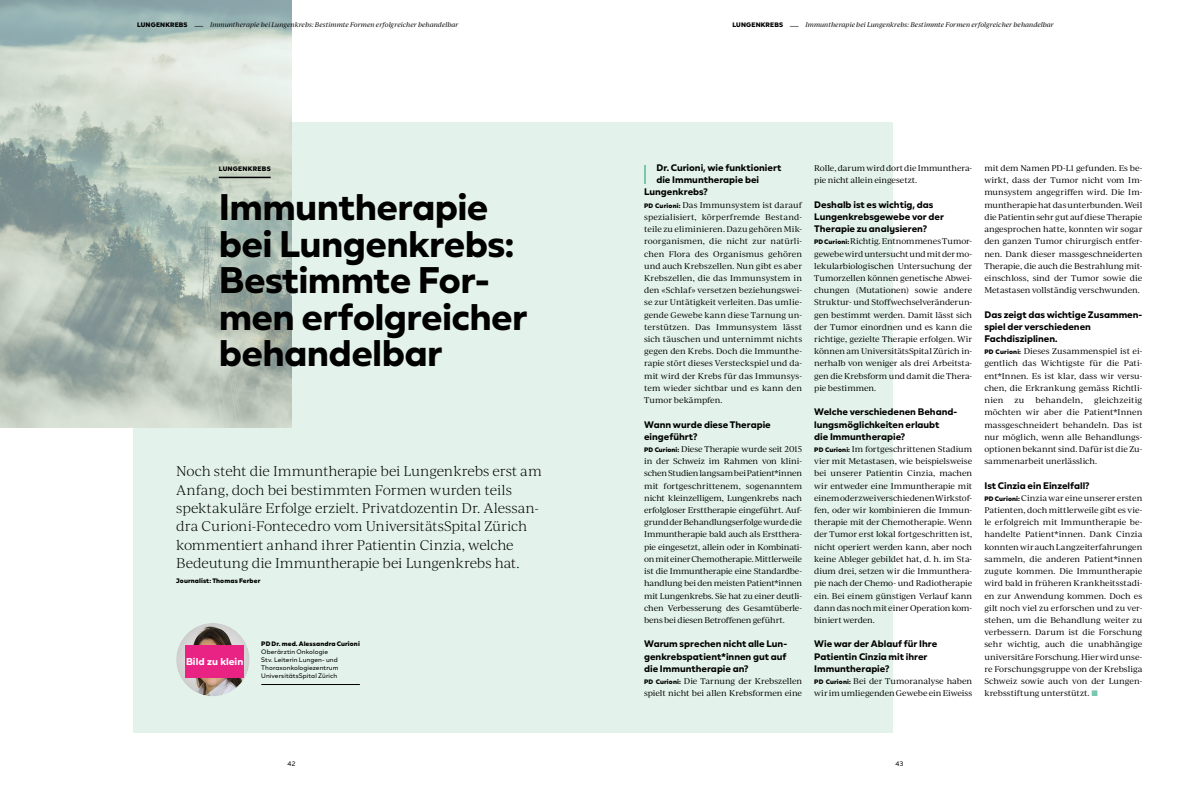
<style>
.page{position:relative;width:1191px;height:794px;background:#fff}
.page>*{position:absolute;margin:0;border:0;box-sizing:border-box;transform-origin:0 0}
.Titel_3{font:700 37px/36.6px "BR Nebula";letter-spacing:-.02em;color:#000001}
.Intro_Text{font:300 13.5px/18.3px "Ivy Journal";letter-spacing:-.01em;color:#000001}
.t1{font:700 9.9px "BR Nebula";color:#fff}
.GT_Titel{font:700 9.5px/12.2px "BR Nebula";color:#000001}
.GT_ohne_Einzug{font:8px/12.2px "Ivy Journal";color:#000001;text-align:justify}
.GT_ohne_Einzug-2{font:8px "Ivy Journal";letter-spacing:.02em;color:#000001}
.t2{font:italic 6.5px "Ivy Journal";letter-spacing:.005em;color:#000001}
.Small_Text{font:6.5px/8.1px "BR Nebula";letter-spacing:.01em;color:#000001}
.Small_Text-2{font:900 6.5px "BR Nebula";letter-spacing:.01em;color:#000001}
.Intro_Text-2{font:900 6.5px "BR Nebula";letter-spacing:.01em;color:#000001}
.Categroy_Heading{font:900 6.5px "BR Nebula";letter-spacing:.04em;color:#000001}
.s1{font-family:"BR Nebula";font-weight:900;font-style:normal}
.s2{font-family:"BR Nebula";font-style:normal}
.s3{font-family:"BR Nebula";font-weight:900;font-size:6.5px}
.s4{font-family:"BR Nebula";font-weight:700;color:#79c7b1}
</style>
<div class="page">
<div style="left:134px;top:122px;width:759px;height:611px;background:#e3f3eb"></div>
<img style="left:0;top:0;width:292px;height:427px">
<hr style="left:219px;top:177px;width:52px;height:1px;background:#000001">
<hr style="left:261px;top:684px;width:99px;height:1px;background:#000001">
<div style="left:175px;top:622px;width:75px;height:75px;background:#000001;opacity:.1"></div>
<div style="left:185px;top:645px;width:59px;height:33px;background:#e92383"></div>
<svg style="left:644px;top:165px;width:1px;height:18px"></svg>
<p class="t2" style="left:137px;top:20px;width:323px"><span class="s1">LUNGENKREBS</span> <span class="s2">—</span> Immuntherapie bei Lungenkrebs: Bestimmte Formen erfolgreicher behandelbar</p>
<p class="t2" style="left:732px;top:20px;width:323px"><span class="s1">LUNGENKREBS</span> <span class="s2">—</span> Immuntherapie bei Lungenkrebs: Bestimmte Formen erfolgreicher behandelbar</p>
<p class="Categroy_Heading" style="left:219px;top:164px;width:53px">LUNGENKREBS</p>
<p class="Titel_3" style="left:219px;top:188px;width:310px">Immuntherapie bei Lungenkrebs:<br>Bestimmte For&shy;men erfolgreicher behandelbar</p>
<p class="Intro_Text" style="left:176px;top:462px;width:367px">Noch steht die Immuntherapie bei Lungenkrebs erst am Anfang, doch bei bestimmten Formen wurden teils spektakuläre Erfolge erzielt. Privatdozentin Dr. Alessan&shy;dra Curioni-Fontecedro vom UniversitätsSpital Zürich kommentiert anhand ihrer Patientin Cinzia, welche Bedeutung die Immuntherapie bei Lungenkrebs hat.</p>
<p class="Intro_Text-2" style="left:176px;top:576px;width:86px">Journalist: Thomas Ferber</p>
<p class="t1" style="left:186px;top:655px;width:59px">Bild zu klein</p>
<p class="Small_Text-2" style="left:261px;top:639px;width:100px">PD Dr. med. Alessandra Curioni</p>
<p class="Small_Text" style="left:261px;top:647px;width:68px">Oberärztin Onkologie</p>
<p class="Small_Text" style="left:261px;top:655px;width:79px">Stv. Leiterin Lungen- und<br>Thoraxonkologiezentrum</p>
<p class="Small_Text" style="left:261px;top:672px;width:78px">UniversitätsSpital Zürich</p>
<p class="GT_Titel" style="left:656px;top:161px;width:126px">Dr. Curioni, wie funktioniert</p>
<p class="GT_Titel" style="left:656px;top:173px;width:104px">die Immuntherapie bei</p>
<p class="GT_Titel" style="left:644px;top:186px;width:65px">Lungenkrebs?</p>
<p class="GT_ohne_Einzug" style="left:644px;top:198px;width:159px"><span class="s3">PD Curioni:</span> Das Immunsystem ist darauf spezialisiert, körperfremde Bestand&shy;teile zu eliminieren. Dazu gehören Mik&shy;roorganismen, die nicht zur natürli&shy;chen Flora des Organismus gehören und auch Krebszellen. Nun gibt es aber Krebszellen, die das Immunsystem in den «Schlaf» versetzen beziehungswei&shy;se zur Untätigkeit verleiten. Das umlie&shy;gende Gewebe kann diese Tarnung un&shy;terstützen. Das Immunsystem lässt sich täuschen und unternimmt nichts gegen den Krebs. Doch die Immunthe&shy;rapie stört dieses Versteckspiel und da&shy;mit wird der Krebs für das Immunsys&shy;tem wieder sichtbar und es kann den Tumor bekämpfen.</p>
<p class="GT_Titel" style="left:644px;top:418px;width:128px">Wann wurde diese Therapie eingeführt?</p>
<p class="GT_ohne_Einzug" style="left:644px;top:442px;width:159px"><span class="s3">PD Curioni:</span> Diese Therapie wurde seit 2015 in der Schweiz im Rahmen von klini&shy;schen Studien langsam bei Patient*innen mit fortgeschrittenem, sogenanntem nicht kleinzelligem, Lungenkrebs nach erfolgloser Ersttherapie eingeführt. Auf&shy;grund der Behandlungserfolge wurde die Immuntherapie bald auch als Erstthera&shy;pie eingesetzt, allein oder in Kombinati&shy;on mit einer Chemotherapie. Mittlerweile ist die Immuntherapie eine Standardbe&shy;handlung bei den meisten Patient*innen mit Lungenkrebs. Sie hat zu einer deutli&shy;chen Verbesserung des Gesamtüberle&shy;bens bei diesen Betroffenen geführt.</p>
<p class="GT_Titel" style="left:644px;top:637px;width:145px;text-align:justify">Warum sprechen nicht alle Lun&shy;genkrebspatient*innen gut auf die Immuntherapie an?</p>
<p class="GT_ohne_Einzug" style="left:644px;top:674px;width:159px"><span class="s3">PD Curioni:</span> Die Tarnung der Krebszellen spielt nicht bei allen Krebsformen eine</p>
<p class="GT_ohne_Einzug" style="left:814px;top:162px;width:159px">Rolle, darum wird dort die Immunthera&shy;pie nicht allein eingesetzt.</p>
<p class="GT_Titel" style="left:814px;top:198px;width:131px">Deshalb ist es wichtig, das<br>Lungenkrebsgewebe vor der<br>Therapie zu analysieren?</p>
<p class="GT_ohne_Einzug" style="left:814px;top:235px;width:159px"><span class="s3">PD Curioni:</span> Richtig. Entnommenes Tumor&shy;gewebe wird untersucht und mit der mo&shy;lekularbiologischen Untersuchung der Tumorzellen können genetische Abwei&shy;chungen (Mutationen) sowie andere Struktur- und Stoffwechselveränderun&shy;gen bestimmt werden. Damit lässt sich der Tumor einordnen und es kann die richtige, gezielte Therapie erfolgen. Wir können am UniversitätsSpital Zürich in&shy;nerhalb von weniger als drei Arbeitsta&shy;gen die Krebsform und damit die Thera&shy;pie bestimmen.</p>
<p class="GT_Titel" style="left:814px;top:405px;width:144px">Welche verschiedenen Behand&shy;lungsmöglichkeiten erlaubt<br>die Immuntherapie?</p>
<p class="GT_ohne_Einzug" style="left:814px;top:442px;width:159px"><span class="s3">PD Curioni:</span> Im fortgeschrittenen Stadium vier mit Metastasen, wie beispielsweise bei unserer Patientin Cinzia, machen wir entweder eine Immuntherapie mit einem oder zwei verschiedenen Wirkstof&shy;fen, oder wir kombinieren die Immun&shy;therapie mit der Chemotherapie. Wenn der Tumor erst lokal fortgeschritten ist, nicht operiert werden kann, aber noch keine Ableger gebildet hat, d. h. im Sta&shy;dium drei, setzen wir die Immunthera&shy;pie nach der Chemo- und Radiotherapie ein. Bei einem günstigen Verlauf kann dann das noch mit einer Operation kom&shy;biniert werden.</p>
<p class="GT_Titel" style="left:814px;top:637px;width:125px">Wie war der Ablauf für Ihre<br>Patientin Cinzia mit ihrer<br>Immuntherapie?</p>
<p class="GT_ohne_Einzug" style="left:814px;top:674px;width:159px"><span class="s3">PD Curioni:</span> Bei der Tumoranalyse haben wir im umliegenden Gewebe ein Eiweiss</p>
<p class="GT_ohne_Einzug" style="left:984px;top:162px;width:159px">mit dem Namen PD-L1 gefunden. Es be&shy;wirkt, dass der Tumor nicht vom Im&shy;munsystem angegriffen wird. Die Im&shy;muntherapie hat das unterbunden. Weil die Patientin sehr gut auf diese Therapie angesprochen hatte, konnten wir sogar den ganzen Tumor chirurgisch entfer&shy;nen. Dank dieser massgeschneiderten Therapie, die auch die Bestrahlung mit&shy;einschloss, sind der Tumor sowie die Metastasen vollständig verschwunden.</p>
<p class="GT_Titel" style="left:984px;top:308px;width:159px">Das zeigt das wichtige Zusammen&shy;spiel der verschiedenen<br>Fachdisziplinen.</p>
<p class="GT_ohne_Einzug" style="left:984px;top:345px;width:159px"><span class="s3">PD Curioni:</span> Dieses Zusammenspiel ist ei&shy;gentlich das Wichtigste für die Pati&shy;ent*Innen. Es ist klar, dass wir versu&shy;chen, die Erkrankung gemäss Richtli&shy;nien</p>
<p class="GT_ohne_Einzug" style="left:984px;top:394px;width:159px;text-indent:110px">gleichzeitig möchten wir aber die Patient*Innen massgeschneidert behandeln. Das ist nur möglich, wenn alle Behandlungs&shy;optionen bekannt sind. Dafür ist die Zu&shy;sammenarbeit unerlässlich.</p>
<p class="GT_Titel" style="left:984px;top:479px;width:107px">Ist Cinzia ein Einzelfall?</p>
<p class="GT_ohne_Einzug" style="left:984px;top:491px;width:159px"><span class="s3">PD Curioni:</span> Cinzia war eine unserer ersten Patienten, doch mittlerweile gibt es vie&shy;le erfolgreich mit Immuntherapie be&shy;handelte Patient*innen. Dank Cinzia konnten wir auch Langzeiterfahrungen sammeln, die anderen Patient*innen zugute kommen. Die Immuntherapie wird bald in früheren Krankheitsstadi&shy;en zur Anwendung kommen. Doch es gilt noch viel zu erforschen und zu ver&shy;stehen, um die Behandlung weiter zu verbessern. Darum ist die Forschung sehr wichtig, auch die unabhängige universitäre Forschung. Hier wird unse&shy;re Forschungsgruppe von der Krebsliga Schweiz sowie auch von der Lungen&shy;krebsstiftung unterstützt. <span class="s4">■</span></p>
<p class="GT_ohne_Einzug" style="left:1014px;top:394px;width:11px">zu</p>
<p class="GT_ohne_Einzug-2" style="left:1035px;top:394px;width:49px">behandeln,</p>
<p class="Small_Text" style="left:288px;top:759px;width:9px">42</p>
<p class="Small_Text" style="left:895px;top:759px;width:9px">43</p>
</div>
